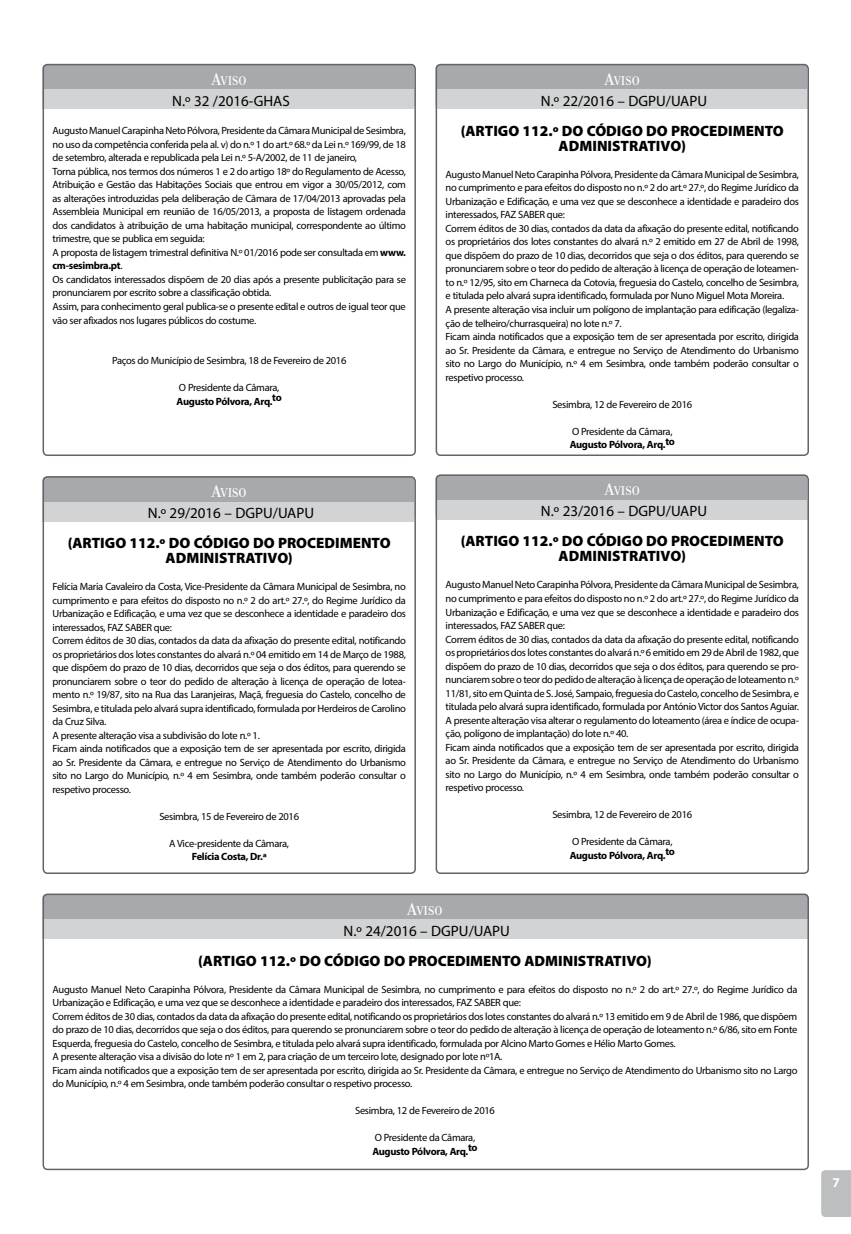
<style>
.page{position:relative;width:851px;height:1234px;background:#fff}
.page>*{position:absolute;margin:0;border:0;box-sizing:border-box;transform-origin:0 0}
.t1{font:900 15px/15px "Myriad Pro";color:#000;text-align:center}
.t2{font:15px "Myriad Pro";color:#000}
.t3{font:500 13.5px "Donatora";color:#fff}
.t4{font:700 13.5px "Myriad Pro";color:#fff}
.t5{font:10.5px/13.5px "Myriad Pro";letter-spacing:-.03em;color:#000}
.t6{font:700 10.5px "Myriad Pro";letter-spacing:-.03em;color:#000}
.s1{font-size:18px}
.s2{font-weight:700}
</style>
<div class="page">
<div style="left:43px;top:64px;width:371px;height:45px;background:#a7a9ac;border-radius:4px"></div>
<div style="left:43px;top:89px;width:371px;height:20px;background:#d1d3d4"></div>
<div style="left:43px;top:64px;width:373px;height:392px;border:2px solid #636466;border-radius:4px"></div>
<svg style="left:821px;top:1170px;width:29px;height:46px"></svg>
<div style="left:435px;top:64px;width:372px;height:45px;background:#a7a9ac;border-radius:4px"></div>
<div style="left:435px;top:89px;width:372px;height:20px;background:#d1d3d4"></div>
<div style="left:435px;top:474px;width:372px;height:45px;background:#a7a9ac;border-radius:4px"></div>
<div style="left:435px;top:500px;width:372px;height:19px;background:#d1d3d4"></div>
<div style="left:43px;top:476px;width:371px;height:45px;background:#a7a9ac;border-radius:4px"></div>
<div style="left:43px;top:501px;width:371px;height:20px;background:#d1d3d4"></div>
<div style="left:43px;top:893px;width:765px;height:45px;background:#a7a9ac;border-radius:4px"></div>
<div style="left:43px;top:919px;width:765px;height:19px;background:#d1d3d4"></div>
<div style="left:435px;top:64px;width:373px;height:392px;border:2px solid #636466;border-radius:4px"></div>
<div style="left:435px;top:474px;width:373px;height:399px;border:2px solid #636466;border-radius:4px"></div>
<div style="left:43px;top:476px;width:373px;height:397px;border:2px solid #636466;border-radius:4px"></div>
<div style="left:43px;top:893px;width:765px;height:276px;border:2px solid #636466;border-radius:4px"></div>
<p class="t3" style="left:212px;top:73px;width:36px"><span class="s1">A</span>VISO</p>
<h1 class="t2" style="left:172px;top:91px;width:118px">N.º 32 /2016-GHAS</h1>
<p class="t5" style="left:53px;top:124px;width:355px">Augusto Manuel Carapinha Neto Pólvora, Presidente da Câmara Municipal de Sesimbra, no uso da competência conferida pela al. v) do n.º 1 do art.º 68.º da Lei n.º 169/99, de 18 de setembro, alterada e republicada pela Lei n.º 5-A/2002, de 11 de janeiro,<br>Torna pública, nos termos dos números 1 e 2 do artigo 18º do Regulamento de Acesso, Atribuição e Gestão das Habitações Sociais que entrou em vigor a 30/05/2012, com as alterações introduzidas pela deliberação de Câmara de 17/04/2013 aprovadas pela Assembleia Municipal em reunião de 16/05/2013, a proposta de listagem ordenada dos candidatos à atribuição de uma habitação municipal, correspondente ao último trimestre, que se publica em seguida:<br>A proposta de listagem trimestral definitiva N.º 01/2016 pode ser consultada em <span class="s2">www. cm-sesimbra.pt</span>.<br>Os candidatos interessados dispõem de 20 dias após a presente publicitação para se pronunciarem por escrito sobre a classificação obtida.<br>Assim, para conhecimento geral publica-se o presente edital e outros de igual teor que vão ser afixados nos lugares públicos do costume.</p>
<p class="t5" style="left:112px;top:353px;width:236px">Paços do Município de Sesimbra, 18 de Fevereiro de 2016</p>
<p class="t5" style="left:179px;top:380px;width:102px">O Presidente da Câmara,</p>
<p class="t6" style="left:176px;top:394px;width:107px">Augusto Pólvora, Arq.to</p>
<p class="t3" style="left:212px;top:485px;width:36px"><span class="s1">A</span>VISO</p>
<h1 class="t2" style="left:148px;top:503px;width:165px">N.º 29/2016 – DGPU/UAPU</h1>
<h1 class="t1" style="left:68px;top:535px;width:324px">(ARTIGO 112.º DO CÓDIGO DO PROCEDIMENTO<br>ADMINISTRATIVO)</h1>
<p class="t5" style="left:53px;top:579px;width:355px">Felícia Maria Cavaleiro da Costa, Vice-Presidente da Câmara Municipal de Sesimbra, no cumprimento e para efeitos do disposto no n.º 2 do art.º 27.º, do Regime Jurídico da Urbanização e Edificação, e uma vez que se desconhece a identidade e paradeiro dos interessados, FAZ SABER que:<br>Correm éditos de 30 dias, contados da data da afixação do presente edital, notificando os proprietários dos lotes constantes do alvará n.º 04 emitido em 14 de Março de 1988, que dispõem do prazo de 10 dias, decorridos que seja o dos éditos, para querendo se pronunciarem sobre o teor do pedido de alteração à licença de operação de lotea&shy;mento n.º 19/87, sito na Rua das Laranjeiras, Maçã, freguesia do Castelo, concelho de Sesimbra, e titulada pelo alvará supra identificado, formulada por Herdeiros de Carolino da Cruz Silva.<br>A presente alteração visa a subdivisão do lote n.º 1.<br>Ficam ainda notificados que a exposição tem de ser apresentada por escrito, dirigida ao Sr. Presidente da Câmara, e entregue no Serviço de Atendimento do Urbanismo sito no Largo do Município, n.º 4 em Sesimbra, onde também poderão consultar o respetivo processo.</p>
<p class="t5" style="left:159px;top:809px;width:141px">Sesimbra, 15 de Fevereiro de 2016</p>
<p class="t5" style="left:169px;top:836px;width:121px">A Vice-presidente da Câmara,</p>
<p class="t6" style="left:192px;top:849px;width:76px">Felícia Costa, Dr.ª</p>
<p class="t3" style="left:604px;top:73px;width:36px"><span class="s1">A</span>VISO</p>
<h1 class="t2" style="left:541px;top:91px;width:165px">N.º 22/2016 – DGPU/UAPU</h1>
<h1 class="t1" style="left:461px;top:123px;width:324px">(ARTIGO 112.º DO CÓDIGO DO PROCEDIMENTO<br>ADMINISTRATIVO)</h1>
<p class="t5" style="left:445px;top:167px;width:355px">Augusto Manuel Neto Carapinha Pólvora, Presidente da Câmara Municipal de Sesimbra, no cumprimento e para efeitos do disposto no n.º 2 do art.º 27.º, do Regime Jurídico da Urbanização e Edificação, e uma vez que se desconhece a identidade e paradeiro dos interessados, FAZ SABER que:<br>Correm éditos de 30 dias, contados da data da afixação do presente edital, notificando os proprietários dos lotes constantes do alvará n.º 2 emitido em 27 de Abril de 1998, que dispõem do prazo de 10 dias, decorridos que seja o dos éditos, para querendo se pronunciarem sobre o teor do pedido de alteração à licença de operação de loteamen&shy;to n.º 12/95, sito em Charneca da Cotovia, freguesia do Castelo, concelho de Sesimbra, e titulada pelo alvará supra identificado, formulada por Nuno Miguel Mota Moreira.<br>A presente alteração visa incluir um polígono de implantação para edificação (legaliza&shy;ção de telheiro/churrasqueira) no lote n.º 7.<br>Ficam ainda notificados que a exposição tem de ser apresentada por escrito, dirigida ao Sr. Presidente da Câmara, e entregue no Serviço de Atendimento do Urbanismo sito no Largo do Município, n.º 4 em Sesimbra, onde também poderão consultar o respetivo processo.</p>
<p class="t5" style="left:552px;top:397px;width:141px">Sesimbra, 12 de Fevereiro de 2016</p>
<p class="t5" style="left:572px;top:424px;width:102px">O Presidente da Câmara,</p>
<p class="t6" style="left:569px;top:437px;width:107px">Augusto Pólvora, Arq.to</p>
<p class="t3" style="left:604px;top:483px;width:36px"><span class="s1">A</span>VISO</p>
<h1 class="t2" style="left:541px;top:502px;width:165px">N.º 23/2016 – DGPU/UAPU</h1>
<h1 class="t1" style="left:461px;top:533px;width:324px">(ARTIGO 112.º DO CÓDIGO DO PROCEDIMENTO<br>ADMINISTRATIVO)</h1>
<p class="t5" style="left:445px;top:578px;width:355px">Augusto Manuel Neto Carapinha Pólvora, Presidente da Câmara Municipal de Sesimbra, no cumprimento e para efeitos do disposto no n.º 2 do art.º 27.º, do Regime Jurídico da Urbanização e Edificação, e uma vez que se desconhece a identidade e paradeiro dos interessados, FAZ SABER que:<br>Correm éditos de 30 dias, contados da data da afixação do presente edital, notificando os proprietários dos lotes constantes do alvará n.º 6 emitido em 29 de Abril de 1982, que dispõem do prazo de 10 dias, decorridos que seja o dos éditos, para querendo se pro&shy;nunciarem sobre o teor do pedido de alteração à licença de operação de loteamento n.º 11/81, sito em Quinta de S. José, Sampaio, freguesia do Castelo, concelho de Sesimbra, e titulada pelo alvará supra identificado, formulada por António Victor dos Santos Aguiar.<br>A presente alteração visa alterar o regulamento do loteamento (área e índice de ocupa&shy;ção, polígono de implantação) do lote n.º 40.<br>Ficam ainda notificados que a exposição tem de ser apresentada por escrito, dirigida ao Sr. Presidente da Câmara, e entregue no Serviço de Atendimento do Urbanismo sito no Largo do Município, n.º 4 em Sesimbra, onde também poderão consultar o respetivo processo.</p>
<p class="t5" style="left:552px;top:807px;width:141px">Sesimbra, 12 de Fevereiro de 2016</p>
<p class="t5" style="left:572px;top:834px;width:102px">O Presidente da Câmara,</p>
<p class="t6" style="left:569px;top:848px;width:107px">Augusto Pólvora, Arq.to</p>
<p class="t3" style="left:407px;top:902px;width:36px"><span class="s1">A</span>VISO</p>
<h1 class="t2" style="left:343px;top:921px;width:165px">N.º 24/2016 – DGPU/UAPU</h1>
<h1 class="t1" style="left:198px;top:952px;width:455px">(ARTIGO 112.º DO CÓDIGO DO PROCEDIMENTO ADMINISTRATIVO)</h1>
<p class="t5" style="left:53px;top:981px;width:746px">Augusto Manuel Neto Carapinha Pólvora, Presidente da Câmara Municipal de Sesimbra, no cumprimento e para efeitos do disposto no n.º 2 do art.º 27.º, do Regime Jurídico da Urbanização e Edificação, e uma vez que se desconhece a identidade e paradeiro dos interessados, FAZ SABER que:<br>Correm éditos de 30 dias, contados da data da afixação do presente edital, notificando os proprietários dos lotes constantes do alvará n.º 13 emitido em 9 de Abril de 1986, que dispõem do prazo de 10 dias, decorridos que seja o dos éditos, para querendo se pronunciarem sobre o teor do pedido de alteração à licença de operação de loteamento n.º 6/86, sito em Fonte Esquerda, freguesia do Castelo, concelho de Sesimbra, e titulada pelo alvará supra identificado, formulada por Alcino Marto Gomes e Hélio Marto Gomes.<br>A presente alteração visa a divisão do lote nº 1 em 2, para criação de um terceiro lote, designado por lote nº1A.<br>Ficam ainda notificados que a exposição tem de ser apresentada por escrito, dirigida ao Sr. Presidente da Câmara, e entregue no Serviço de Atendimento do Urbanismo sito no Largo do Município, n.º 4 em Sesimbra, onde também poderão consultar o respetivo processo.</p>
<p class="t5" style="left:355px;top:1103px;width:141px">Sesimbra, 12 de Fevereiro de 2016</p>
<p class="t5" style="left:375px;top:1130px;width:102px">O Presidente da Câmara,</p>
<p class="t6" style="left:372px;top:1143px;width:107px">Augusto Pólvora, Arq.to</p>
<p class="t4" style="left:832px;top:1173px;width:9px">7</p>
</div>
